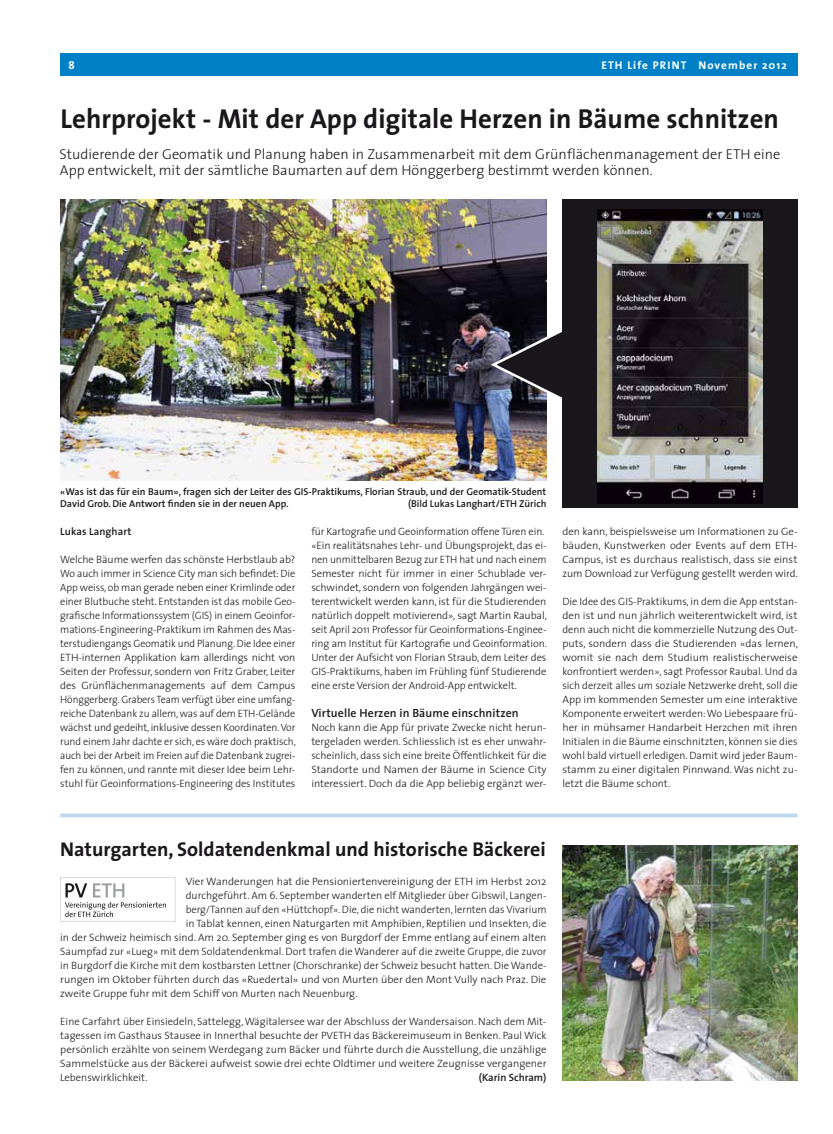
<style>
.page{position:relative;width:833px;height:1134px;background:#fff}
.page>*{position:absolute;margin:0;border:0;box-sizing:border-box;transform-origin:0 0}
.t1{font:700 27.5px "The Sans";letter-spacing:.005em;color:#1a171c}
.t2{font:700 20px "The Sans";color:#1a171c}
.t3{font:300 14.38px/16.9px "The Sans";letter-spacing:.005em;color:#1a171c}
.t4{font:600 11.88px "The Sans";letter-spacing:.01em;color:#1a171c}
.t5{font:700 11.25px "The Sans";letter-spacing:.1em;color:#fff}
.t6{font:300 10.62px/14px "The Sans";color:#1a171c;text-align:justify}
.t7{font:600 10.62px "The Sans";letter-spacing:.005em;color:#1a171c}
.t8{font:600 10px/11.9px "The Sans";color:#1a171c}
</style>
<div class="page">
<div style="left:83px;top:53px;width:714px;height:23px;background:#0081c7"></div>
<img style="left:60px;top:199px;width:486px;height:282px">
<img style="left:490px;top:325px;width:72px;height:79px">
<div style="left:562px;top:199px;width:235px;height:308px;background:#1a171c"></div>
<div style="left:60px;top:53px;width:23px;height:23px;background:#0081c7"></div>
<svg style="left:60px;top:813px;width:737px;height:4px;fill:#bdd7ee"></svg>
<img style="left:562px;top:845px;width:235px;height:236px">
<img style="left:597px;top:210px;width:165px;height:293px">
<div style="left:60px;top:877px;width:115px;height:44px;border:1px solid #d9dadb"></div>
<svg style="left:65px;top:883px;width:101px;height:34px"></svg>
<p class="t5" style="left:69px;top:55px;width:8px">8</p>
<p class="t5" style="left:601px;top:55px;width:187px">ETH Life PRINT November 2012</p>
<h1 class="t1" style="left:61px;top:95px;width:720px">Lehrprojekt - Mit der App digitale Herzen in Bäume schnitzen</h1>
<h3 class="t3" style="left:59px;top:145px;width:722px">Studierende der Geomatik und Planung haben in Zusammenarbeit mit dem Grünflächenmanagement der ETH eine<br>App entwickelt, mit der sämtliche Baumarten auf dem Hönggerberg bestimmt werden können.</h3>
<p class="t8" style="left:60px;top:486px;width:487px">«Was ist das für ein Baum», fragen sich der Leiter des GIS-Praktikums, Florian Straub, und der Geomatik-Student<br>David Grob. Die Antwort finden sie in der neuen App.</p>
<p class="t8" style="left:408px;top:498px;width:140px">(Bild Lukas Langhart/ETH Zürich</p>
<p class="t7" style="left:60px;top:523px;width:73px">Lukas Langhart</p>
<p class="t6" style="left:60px;top:552px;width:237px">Welche Bäume werfen das schönste Herbstlaub ab?<br>Wo auch immer in Science City man sich befindet: Die App weiss, ob man gerade neben einer Krimlinde oder einer Blutbuche steht. Entstanden ist das mobile Geo&shy;grafische Informationssystem (GIS) in einem Geoinfor&shy;mations-Engineering-Praktikum im Rahmen des Mas&shy;terstudiengangs Geomatik und Planung. Die Idee einer ETH-internen Applikation kam allerdings nicht von Seiten der Professur, sondern von Fritz Graber, Leiter des Grünflächenmanagements auf dem Campus Hönggerberg. Grabers Team verfügt über eine umfang&shy;reiche Datenbank zu allem, was auf dem ETH-Gelände wächst und gedeiht, inklusive dessen Koordinaten. Vor rund einem Jahr dachte er sich, es wäre doch praktisch, auch bei der Arbeit im Freien auf die Datenbank zugrei&shy;fen zu können, und rannte mit dieser Idee beim Lehr&shy;stuhl für Geoinformations-Engineering des Institutes</p>
<p class="t6" style="left:311px;top:524px;width:237px;text-align:left">für Kartografie und Geoinformation offene Türen ein. «Ein realitätsnahes Lehr- und Übungsprojekt, das ei&shy;nen unmittelbaren Bezug zur ETH hat und nach einem Semester nicht für immer in einer Schublade ver&shy;schwindet, sondern von folgenden Jahrgängen wei&shy;terentwickelt werden kann, ist für die Studierenden natürlich doppelt motivierend», sagt Martin Raubal, seit April 2011 Professor für Geoinformations-Enginee&shy;ring am Institut für Kartografie und Geoinformation.<br>Unter der Aufsicht von Florian Straub, dem Leiter des GIS-Praktikums, haben im Frühling fünf Studierende eine erste Version der Android-App entwickelt.</p>
<p class="t4" style="left:311px;top:703px;width:209px">Virtuelle Herzen in Bäume einschnitzen</p>
<p class="t6" style="left:311px;top:720px;width:237px">Noch kann die App für private Zwecke nicht herun&shy;tergeladen werden. Schliesslich ist es eher unwahr&shy;scheinlich, dass sich eine breite Öffentlichkeit für die Standorte und Namen der Bäume in Science City interessiert. Doch da die App beliebig ergänzt wer-</p>
<p class="t6" style="left:562px;top:524px;width:237px">den kann, beispielsweise um Informationen zu Ge&shy;bäuden, Kunstwerken oder Events auf dem ETH-Campus, ist es durchaus realistisch, dass sie einst zum Download zur Verfügung gestellt werden wird.</p>
<p class="t6" style="left:562px;top:594px;width:237px">Die Idee des GIS-Praktikums, in dem die App entstan&shy;den ist und nun jährlich weiterentwickelt wird, ist denn auch nicht die kommerzielle Nutzung des Out&shy;puts, sondern dass die Studierenden «das lernen, womit sie nach dem Studium realistischerweise konfrontiert werden», sagt Professor Raubal. Und da sich derzeit alles um soziale Netzwerke dreht, soll die App im kommenden Semester um eine interaktive Komponente erweitert werden: Wo Liebespaare frü&shy;her in mühsamer Handarbeit Herzchen mit ihren Initialen in die Bäume einschnitzten, können sie dies wohl bald virtuell erledigen. Damit wird jeder Baum&shy;stamm zu einer digitalen Pinnwand. Was nicht zu&shy;letzt die Bäume schont.</p>
<h2 class="t2" style="left:60px;top:832px;width:487px">Naturgarten, Soldatendenkmal und historische Bäckerei</h2>
<p class="t6" style="left:186px;top:874px;width:362px">Vier Wanderungen hat die Pensioniertenvereinigung der ETH im Herbst 2012</p>
<p class="t6" style="left:186px;top:888px;width:362px">durchgeführt. Am 6. September wanderten elf Mitglieder über Gibswil, Langen-</p>
<p class="t6" style="left:186px;top:902px;width:362px">berg/Tannen auf den «Hüttchopf». Die, die nicht wanderten, lernten das Vivarium</p>
<p class="t6" style="left:186px;top:916px;width:362px">in Tablat kennen, einen Naturgarten mit Amphibien, Reptilien und Insekten, die</p>
<p class="t6" style="left:60px;top:930px;width:488px">in der Schweiz heimisch sind. Am 20. September ging es von Burgdorf der Emme entlang auf einem alten</p>
<p class="t6" style="left:60px;top:944px;width:488px">Saumpfad zur «Lueg» mit dem Soldatendenkmal. Dort trafen die Wanderer auf die zweite Gruppe, die zuvor</p>
<p class="t6" style="left:60px;top:958px;width:488px">in Burgdorf die Kirche mit dem kostbarsten Lettner (Chorschranke) der Schweiz besucht hatten. Die Wande-</p>
<p class="t6" style="left:60px;top:972px;width:488px">rungen im Oktober führten durch das «Ruedertal» und von Murten über den Mont Vully nach Praz. Die</p>
<p class="t6" style="left:60px;top:986px;width:299px">zweite Gruppe fuhr mit dem Schiff von Murten nach Neuenburg.</p>
<p class="t6" style="left:60px;top:1014px;width:488px">Eine Carfahrt über Einsiedeln, Sattelegg, Wägitalersee war der Abschluss der Wandersaison. Nach dem Mit&shy;tagessen im Gasthaus Stausee in Innerthal besuchte der PVETH das Bäckereimuseum in Benken. Paul Wick persönlich erzählte von seinem Werdegang zum Bäcker und führte durch die Ausstellung, die unzählige Sammelstücke aus der Bäckerei aufweist sowie drei echte Oldtimer und weitere Zeugnisse vergangener Lebenswirklichkeit.</p>
<p class="t7" style="left:479px;top:1069px;width:69px">(Karin Schram)</p>
</div>
